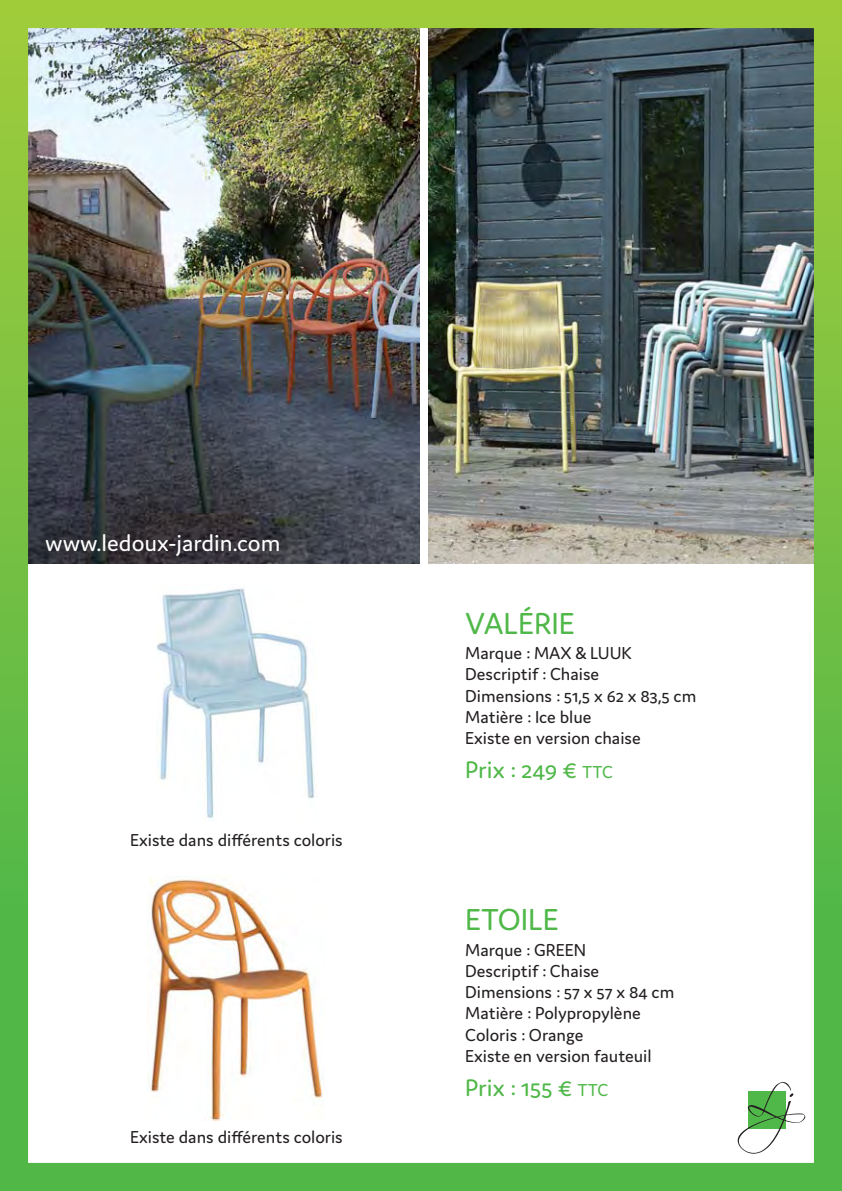
<style>
.page{position:relative;width:842px;height:1191px;background:#fff}
.page>*{position:absolute;margin:0;border:0;box-sizing:border-box;transform-origin:0 0}
.t1{font:32.2px "Domus";color:#50b848}
.t2{font:25.4px "Domus";color:#50b848}
.t3{font:24.8px "Domus";color:#fff}
.t4{font:18.4px/21.2px "Domus";color:#231f20}
.s1{font-size:18.4px}
</style>
<div class="page">
<img style="left:0;top:0;width:842px;height:1191px">
<svg style="left:738px;top:1082px;width:67px;height:71px"></svg>
<img style="left:148px;top:877px;width:177px;height:244px">
<img style="left:156px;top:584px;width:161px;height:236px">
<h3 class="t3" style="left:45px;top:533px;width:237px">www.ledoux-jardin.com</h3>
<p class="t4" style="left:130px;top:830px;width:214px">Existe dans différents coloris</p>
<p class="t4" style="left:130px;top:1127px;width:214px">Existe dans différents coloris</p>
<h1 class="t1" style="left:465px;top:611px;width:111px">VALÉRIE</h1>
<p class="t4" style="left:465px;top:643px;width:233px">Marque : MAX &amp; LUUK<br>Descriptif : Chaise<br>Dimensions : 51,5 x 62 x 83,5 cm<br>Matière : Ice blue<br>Existe en version chaise</p>
<h2 class="t2" style="left:465px;top:760px;width:149px">Prix : 249 € <span class="s1">TTC</span></h2>
<h1 class="t1" style="left:465px;top:907px;width:95px">ETOILE</h1>
<p class="t4" style="left:465px;top:939px;width:211px">Marque : GREEN<br>Descriptif : Chaise<br>Dimensions : 57 x 57 x 84 cm<br>Matière : Polypropylène<br>Coloris : Orange<br>Existe en version fauteuil</p>
<h2 class="t2" style="left:465px;top:1077px;width:145px">Prix : 155 € <span class="s1">TTC</span></h2>
</div>
